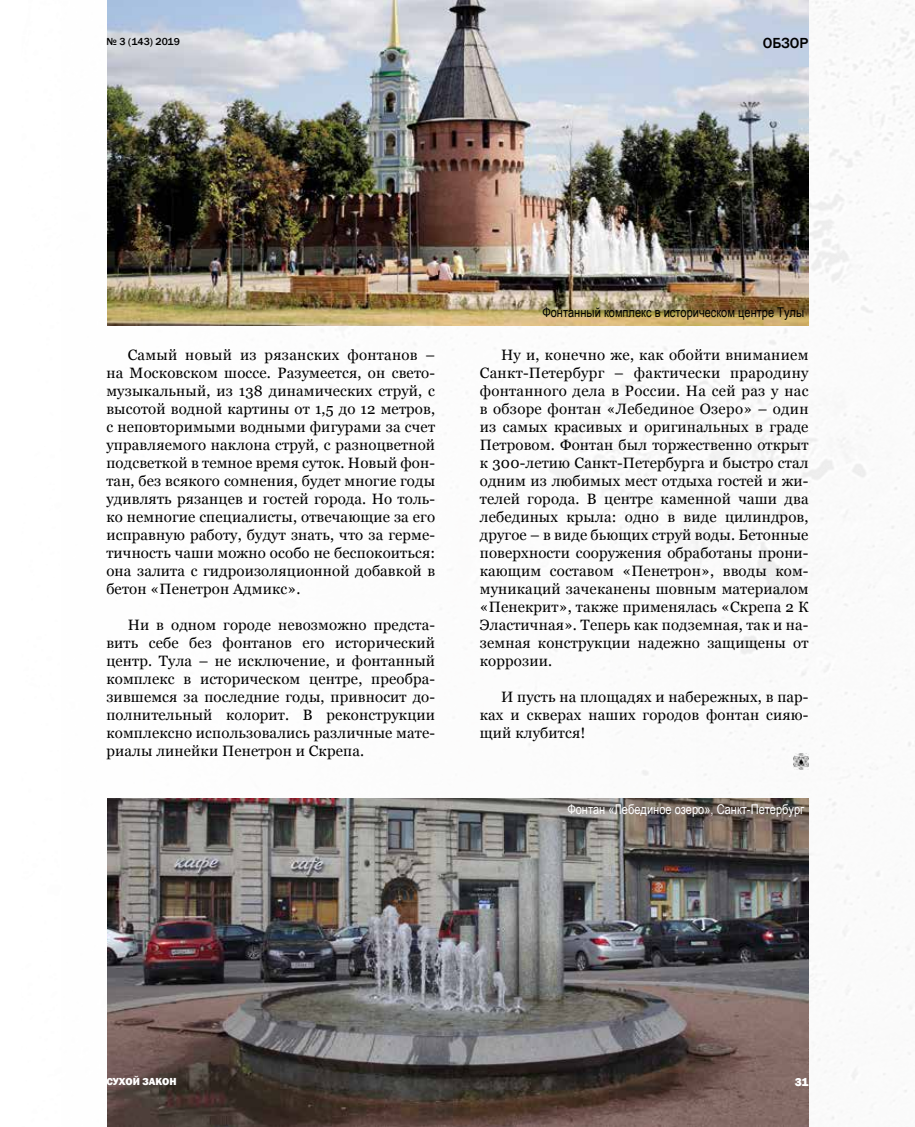
<style>
.page{position:relative;width:915px;height:1127px;background:#fff}
.page>*{position:absolute;margin:0;border:0;box-sizing:border-box;transform-origin:0 0}
.t1{font:15px/18px "Georgia";letter-spacing:.01em;color:#000;text-align:justify}
.t2{font:500 15px "Franklin Gothic";color:#000}
.t3{font:13.5px "Arial Narrow";color:#000}
.t4{font:13.5px "Arial Narrow";color:#fff}
.t5{font:800 12px "Franklin Gothic";color:#fff}
.t6{font:500 10.5px "Franklin Gothic";color:#000}
.t7{font:800 10.5px "Franklin Gothic";color:#fff}
</style>
<div class="page">
<img style="left:107px;top:0;width:807px;height:1127px">
<img style="left:108px;top:0;width:700px;height:325px">
<img style="left:108px;top:798px;width:700px;height:329px">
<img style="left:793px;top:753px;width:15px;height:17px">
<p class="t6" style="left:106px;top:35px;width:75px">№ 3 (143) 2019</p>
<p class="t2" style="left:762px;top:34px;width:47px">ОБЗОР</p>
<p class="t1" style="left:106px;top:346px;width:330px;text-indent:21px">Самый новый из рязанских фонтанов – на Московском шоссе. Разумеется, он свето&shy;музыкальный, из 138 динамических струй, с высотой водной картины от 1,5 до 12 метров, с неповторимыми водными фигурами за счет управляемого наклона струй, с разноцветной подсветкой в темное время суток. Новый фон&shy;тан, без всякого сомнения, будет многие годы удивлять рязанцев и гостей города. Но толь&shy;ко немногие специалисты, отвечающие за его исправную работу, будут знать, что за герме&shy;тичность чаши можно особо не беспокоиться: она залита с гидроизоляционной добавкой в бетон «Пенетрон Адмикс».</p>
<p class="t1" style="left:106px;top:616px;width:330px;text-indent:21px">Ни в одном городе невозможно предста&shy;вить себе без фонтанов его исторический центр. Тула – не исключение, и фонтанный комплекс в историческом центре, преобра&shy;зившемся за последние годы, привносит до&shy;полнительный колорит. В реконструкции комплексно использовались различные мате&shy;риалы линейки Пенетрон и Скрепа.</p>
<p class="t3" style="left:542px;top:302px;width:263px">Фонтанный комплекс в историческом центре Тулы</p>
<p class="t1" style="left:479px;top:346px;width:330px;text-indent:21px">Ну и, конечно же, как обойти вниманием Санкт-Петербург – фактически прародину фонтанного дела в России. На сей раз у нас в обзоре фонтан «Лебединое Озеро» – один из самых красивых и оригинальных в граде Петровом. Фонтан был торжественно открыт к 300-летию Санкт-Петербурга и быстро стал одним из любимых мест отдыха гостей и жи&shy;телей города. В центре каменной чаши два лебединых крыла: одно в виде цилиндров, другое – в виде бьющих струй воды. Бетонные поверхности сооружения обработаны прони&shy;кающим составом «Пенетрон», вводы ком&shy;муникаций зачеканены шовным материалом «Пенекрит», также применялась «Скрепа 2 К Эластичная». Теперь как подземная, так и на&shy;земная конструкции надежно защищены от коррозии.</p>
<p class="t1" style="left:479px;top:688px;width:330px;text-indent:21px">И пусть на площадях и набережных, в пар&shy;ках и скверах наших городов фонтан сияю&shy;щий клубится!</p>
<p class="t4" style="left:567px;top:799px;width:238px">Фонтан «Лебединое озеро», Санкт-Петербург</p>
<p class="t7" style="left:106px;top:1075px;width:72px">СУХОЙ ЗАКОН</p>
<p class="t5" style="left:794px;top:1074px;width:15px">31</p>
</div>
